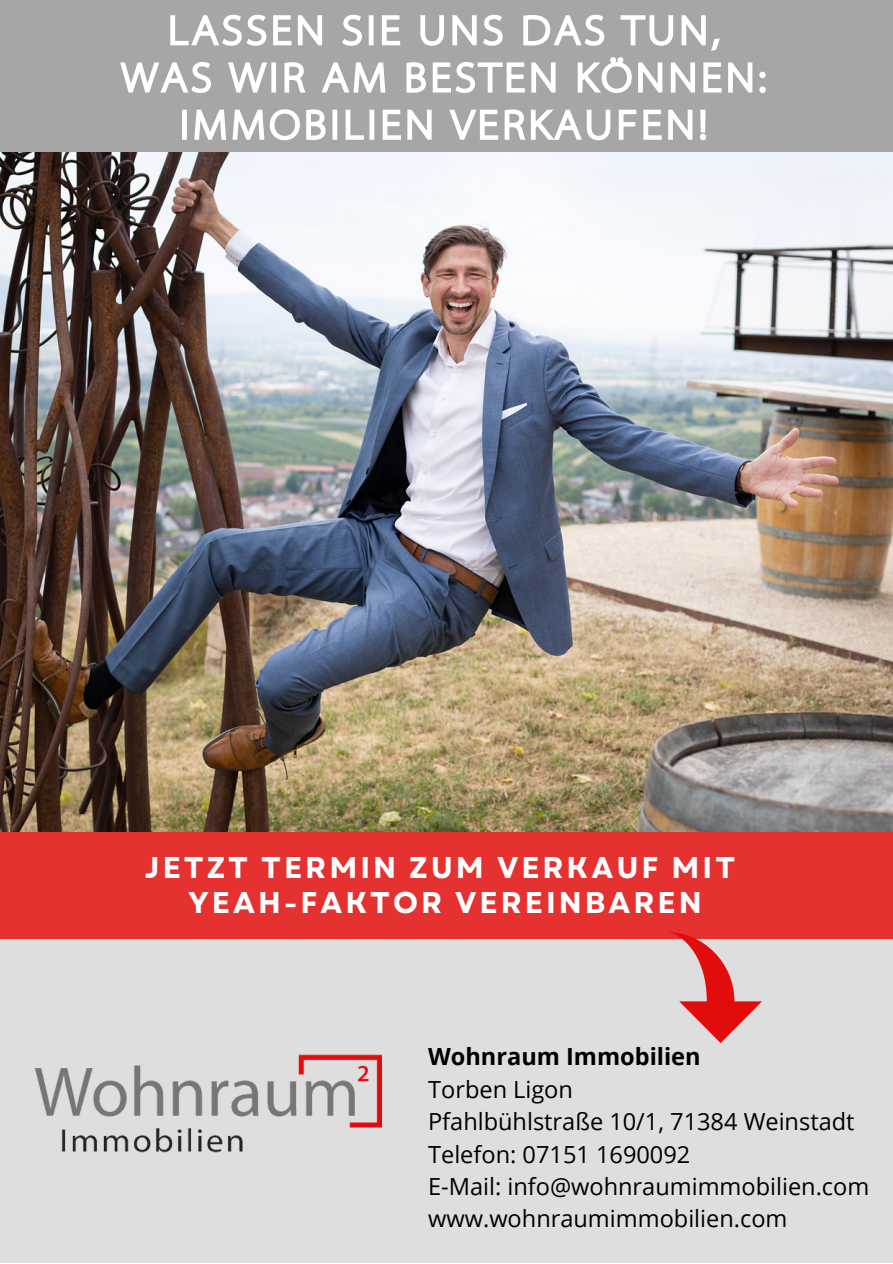
<style>
.page{position:relative;width:893px;height:1264px;background:#fff}
.page>*{position:absolute;margin:0;border:0;box-sizing:border-box;transform-origin:0 0}
.t1{font:700 30px "Garet";letter-spacing:.1em;color:#fff}
.t2{font:23.55px "Open Sans";color:#000}
.t3{font:700 23.55px "Open Sans";color:#000}
</style>
<div class="page">
<div style="left:0;top:825px;width:892px;height:113px;background:#e63131"></div>
<div style="left:0;top:938px;width:892px;height:324px;background:#d9d9d9"></div>
<svg style="left:665px;top:932px;width:97px;height:111px"></svg>
<img style="left:34px;top:1054px;width:348px;height:99px">
<div style="left:0;top:0;width:892px;height:153px;background:#a6a6a6"></div>
<img style="left:0;top:152px;width:892px;height:679px">
<svg style="left:120px;top:14px;width:646px;height:79px"></svg>
<svg style="left:182px;top:109px;width:524px;height:32px"></svg>
<p class="t1" style="left:145px;top:846px;width:592px">JETZT TERMIN ZUM VERKAUF MIT</p>
<p class="t1" style="left:188px;top:881px;width:515px">YEAH-FAKTOR VEREINBAREN</p>
<p class="t3" style="left:428px;top:1040px;width:274px">Wohnraum Immobilien</p>
<p class="t2" style="left:428px;top:1072px;width:146px">Torben Ligon</p>
<p class="t2" style="left:428px;top:1104px;width:428px">Pfahlbühlstraße 10/1, 71384 Weinstadt</p>
<p class="t2" style="left:428px;top:1137px;width:264px">Telefon: 07151 1690092</p>
<p class="t2" style="left:428px;top:1169px;width:442px">E-Mail: info@wohnraumimmobilien.com</p>
<p class="t2" style="left:428px;top:1202px;width:361px">www.wohnraumimmobilien.com</p>
</div>
